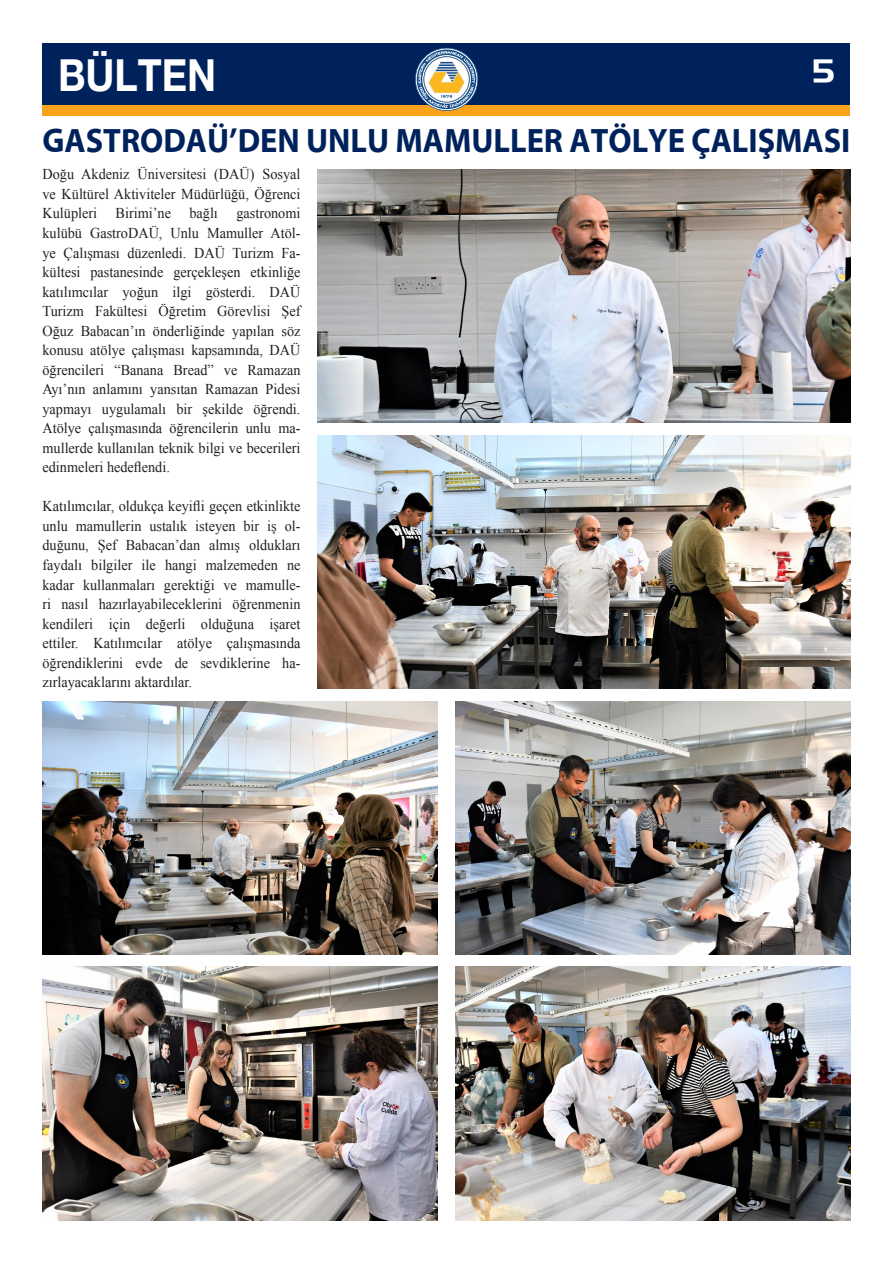
<style>
.page{position:relative;width:893px;height:1263px;background:#fff}
.page>*{position:absolute;margin:0;border:0;box-sizing:border-box;transform-origin:0 0}
.t1{font:700 44.1px "Helvetica Neue EMU";color:#fff;scale:.89 1}
.t2{font:700 34.05px "Myriad EMU";color:#00225c;scale:.95 1}
.t3{font:31.5px "Handel EMU";color:#fff}
.t4{font:15px/19.5px "Times New Roman";color:#231f20;text-align:justify;scale:.95 1}
</style>
<div class="page">
<div style="left:43px;top:43px;width:807px;height:72px;background:#f9a31b"></div>
<div style="left:43px;top:43px;width:807px;height:61px;background:#00225c"></div>
<svg style="left:415px;top:48px;width:63px;height:63px"></svg>
<img style="left:317px;top:169px;width:533px;height:253px">
<img style="left:317px;top:435px;width:533px;height:253px">
<img style="left:43px;top:701px;width:395px;height:253px">
<img style="left:43px;top:967px;width:395px;height:253px">
<img style="left:455px;top:701px;width:395px;height:253px">
<img style="left:455px;top:967px;width:395px;height:253px">
<p class="t1" style="left:58px;top:48px;width:179px">BÜLTEN</p>
<p class="t3" style="left:813px;top:52px;width:23px">5</p>
<p class="t2" style="left:43px;top:122px;width:852px">GASTRODAÜ’DEN UNLU MAMULLER ATÖLYE ÇALIŞMASI</p>
<p class="t4" style="left:43px;top:164px;width:273px">Doğu Akdeniz Üniversitesi (DAÜ) Sosyal ve Kültürel Aktiviteler Müdürlüğü, Öğrenci Kulüpleri Birimi’ne bağlı gastronomi kulübü GastroDAÜ, Unlu Mamuller Atöl&shy;ye Çalışması düzenledi. DAÜ Turizm Fa&shy;kültesi pastanesinde gerçekleşen etkinliğe katılımcılar yoğun ilgi gösterdi. DAÜ Turizm Fakültesi Öğretim Görevlisi Şef Oğuz Babacan’ın önderliğinde yapılan söz konusu atölye çalışması kapsamında, DAÜ öğrencileri “Banana Bread” ve Ramazan Ayı’nın anlamını yansıtan Ramazan Pidesi yapmayı uygulamalı bir şekilde öğrendi.<br>Atölye çalışmasında öğrencilerin unlu ma&shy;mullerde kullanılan teknik bilgi ve becerileri edinmeleri hedeflendi.</p>
<p class="t4" style="left:43px;top:496px;width:273px">Katılımcılar, oldukça keyifli geçen etkinlikte unlu mamullerin ustalık isteyen bir iş ol&shy;duğunu, Şef Babacan’dan almış oldukları faydalı bilgiler ile hangi malzemeden ne kadar kullanmaları gerektiği ve mamulle&shy;ri nasıl hazırlayabileceklerini öğrenmenin kendileri için değerli olduğuna işaret ettiler. Katılımcılar atölye çalışmasında öğrendiklerini evde de sevdiklerine ha&shy;zırlayacaklarını aktardılar.</p>
</div>
